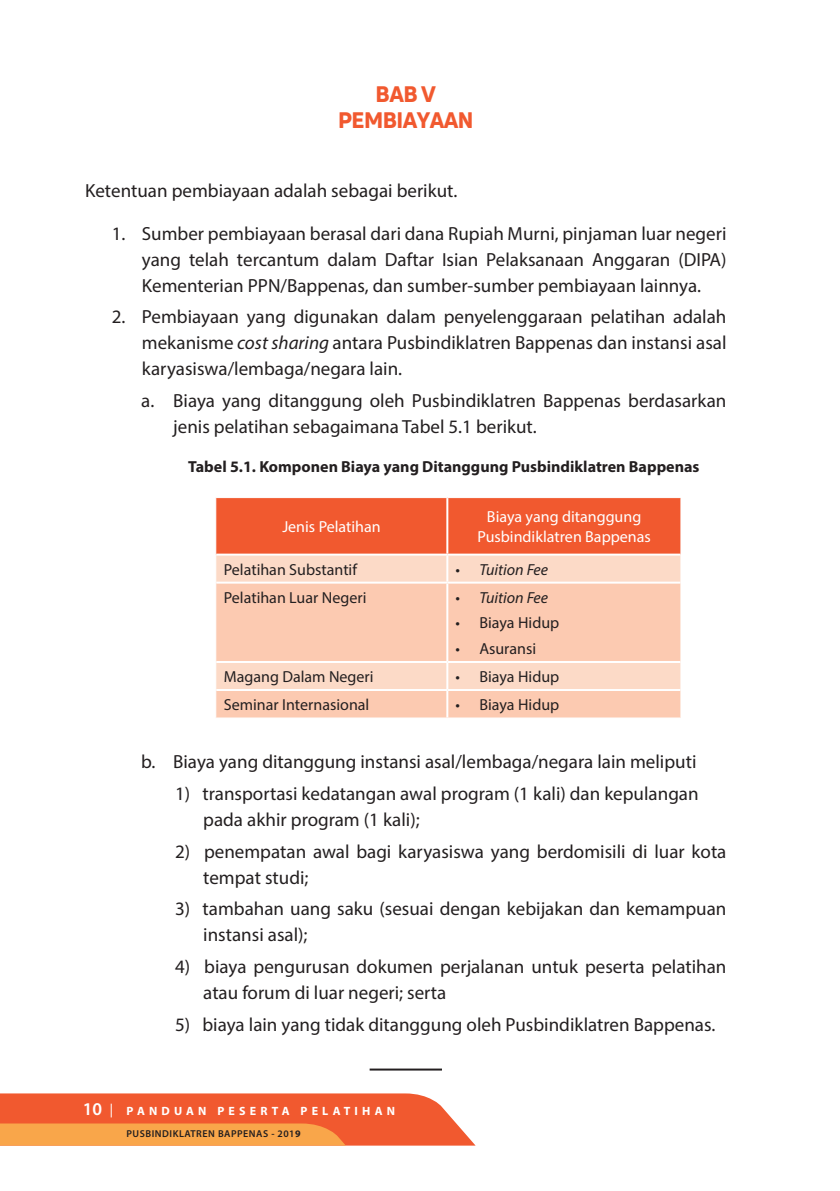
<style>
.page{position:relative;width:840px;height:1191px;background:#fff}
.page>*{position:absolute;margin:0;border:0;box-sizing:border-box;transform-origin:0 0}
.t1{font:800 22px/26px "Uni Neue";letter-spacing:-.025em;color:#f1592f;text-align:center}
.t2{font:19px/26px "Myriad Pro";color:#231f20}
.t3{font:600 18px "Myriad Pro";color:#fff}
.t4{font:16px "Myriad Pro";color:#231f20}
.t5{font:700 16px "Myriad Pro";color:#231f20}
.t6{font:16px/20px "Myriad Pro";color:#fff;text-align:center}
.t7{font:italic 16px "Myriad Pro";color:#231f20}
.t8{font:700 12px "Myriad Pro";letter-spacing:.35em;color:#fff}
.t9{font:600 10px "Myriad Pro";letter-spacing:.05em;color:#231f20}
.s1{font-style:italic}
.s2{font-weight:700}
</style>
<div class="page">
<svg style="left:216px;top:583px;width:464px;height:134px;background:#fccdb5"></svg>
<svg style="left:215px;top:497px;width:466px;height:85px;background:#f48463"></svg>
<svg style="left:680px;top:662px;width:1px;height:55px"></svg>
<hr style="left:446px;top:498px;width:2px;height:55px;background:#fff">
<hr style="left:216px;top:553px;width:231px;height:2px;background:#fff">
<hr style="left:447px;top:553px;width:233px;height:2px;background:#fff">
<hr style="left:446px;top:555px;width:2px;height:26px;background:#fff">
<hr style="left:216px;top:581px;width:231px;height:2px;background:#fff">
<hr style="left:447px;top:581px;width:233px;height:2px;background:#fff">
<hr style="left:446px;top:583px;width:2px;height:78px;background:#fff">
<hr style="left:216px;top:661px;width:231px;height:2px;background:#fff">
<hr style="left:447px;top:661px;width:233px;height:2px;background:#fff">
<hr style="left:446px;top:663px;width:2px;height:26px;background:#fff">
<hr style="left:216px;top:689px;width:231px;height:2px;background:#fff">
<hr style="left:447px;top:689px;width:233px;height:2px;background:#fff">
<hr style="left:446px;top:691px;width:2px;height:26px;background:#fff">
<hr style="left:369px;top:1068px;width:72px;height:2px;background:#231f20">
<svg style="left:0;top:1093px;width:475px;height:52px;background:#f47943"></svg>
<p class="t1" style="left:338px;top:80px;width:137px">BAB V<br>PEMBIAYAAN</p>
<p class="t2" style="left:85px;top:177px;width:373px">Ketentuan pembiayaan adalah sebagai berikut.</p>
<p class="t2" style="left:142px;top:220px;width:585px;text-align:justify;text-indent:-30px">1. Sumber pembiayaan berasal dari dana Rupiah Murni, pinjaman luar negeri yang telah tercantum dalam Daftar Isian Pelaksanaan Anggaran (DIPA)<br>Kementerian PPN/Bappenas, dan sumber-sumber pembiayaan lainnya.</p>
<p class="t2" style="left:142px;top:304px;width:585px;text-align:justify;text-indent:-30px">2. Pembiayaan yang digunakan dalam penyelenggaraan pelatihan adalah mekanisme <span class="s1">cost sharing</span> antara Pusbindiklatren Bappenas dan instansi asal karyasiswa/lembaga/negara lain.</p>
<p class="t2" style="left:173px;top:387px;width:554px;text-indent:-32px">a. Biaya yang ditanggung oleh Pusbindiklatren Bappenas berdasarkan jenis pelatihan sebagaimana Tabel 5.1 berikut.</p>
<p class="t5" style="left:188px;top:456px;width:512px">Tabel 5.1. Komponen Biaya yang Ditanggung Pusbindiklatren Bappenas</p>
<p class="t6" style="left:282px;top:516px;width:100px">Jenis Pelatihan</p>
<p class="t6" style="left:477px;top:506px;width:175px">Biaya yang ditanggung<br>Pusbindiklatren Bappenas</p>
<p class="t4" style="left:224px;top:559px;width:135px">Pelatihan Substantif</p>
<p class="t7" style="left:455px;top:559px;width:94px">• Tuition Fee</p>
<p class="t4" style="left:224px;top:587px;width:144px">Pelatihan Luar Negeri</p>
<p class="t7" style="left:455px;top:587px;width:94px">• Tuition Fee</p>
<p class="t4" style="left:455px;top:613px;width:105px">• Biaya Hidup</p>
<p class="t4" style="left:455px;top:639px;width:82px">• Asuransi</p>
<p class="t4" style="left:224px;top:667px;width:151px">Magang Dalam Negeri</p>
<p class="t4" style="left:455px;top:667px;width:105px">• Biaya Hidup</p>
<p class="t4" style="left:224px;top:695px;width:147px">Seminar Internasional</p>
<p class="t4" style="left:455px;top:695px;width:105px">• Biaya Hidup</p>
<p class="t2" style="left:141px;top:748px;width:556px">b. Biaya yang ditanggung instansi asal/lembaga/negara lain meliputi</p>
<p class="t2" style="left:203px;top:780px;width:496px;text-indent:-28px">1) transportasi kedatangan awal program (1 kali) dan kepulangan pada akhir program (1 kali);</p>
<p class="t2" style="left:203px;top:838px;width:524px;text-indent:-28px">2) penempatan awal bagi karyasiswa yang berdomisili di luar kota tempat studi;</p>
<p class="t2" style="left:203px;top:895px;width:524px;text-indent:-28px">3) tambahan uang saku (sesuai dengan kebijakan dan kemampuan instansi asal);</p>
<p class="t2" style="left:203px;top:953px;width:524px;text-indent:-28px">4) biaya pengurusan dokumen perjalanan untuk peserta pelatihan atau forum di luar negeri; serta</p>
<p class="t2" style="left:175px;top:1011px;width:541px">5) biaya lain yang tidak ditanggung oleh Pusbindiklatren Bappenas.</p>
<p class="t3" style="left:83px;top:1097px;width:21px">10</p>
<p class="t8" style="left:126px;top:1103px;width:270px">PANDUAN PESERTA PELATIHAN</p>
<p class="t9" style="left:126px;top:1127px;width:175px">PUSBINDIKLATREN BAPPENAS - 201<span class="s2">9</span></p>
</div>
